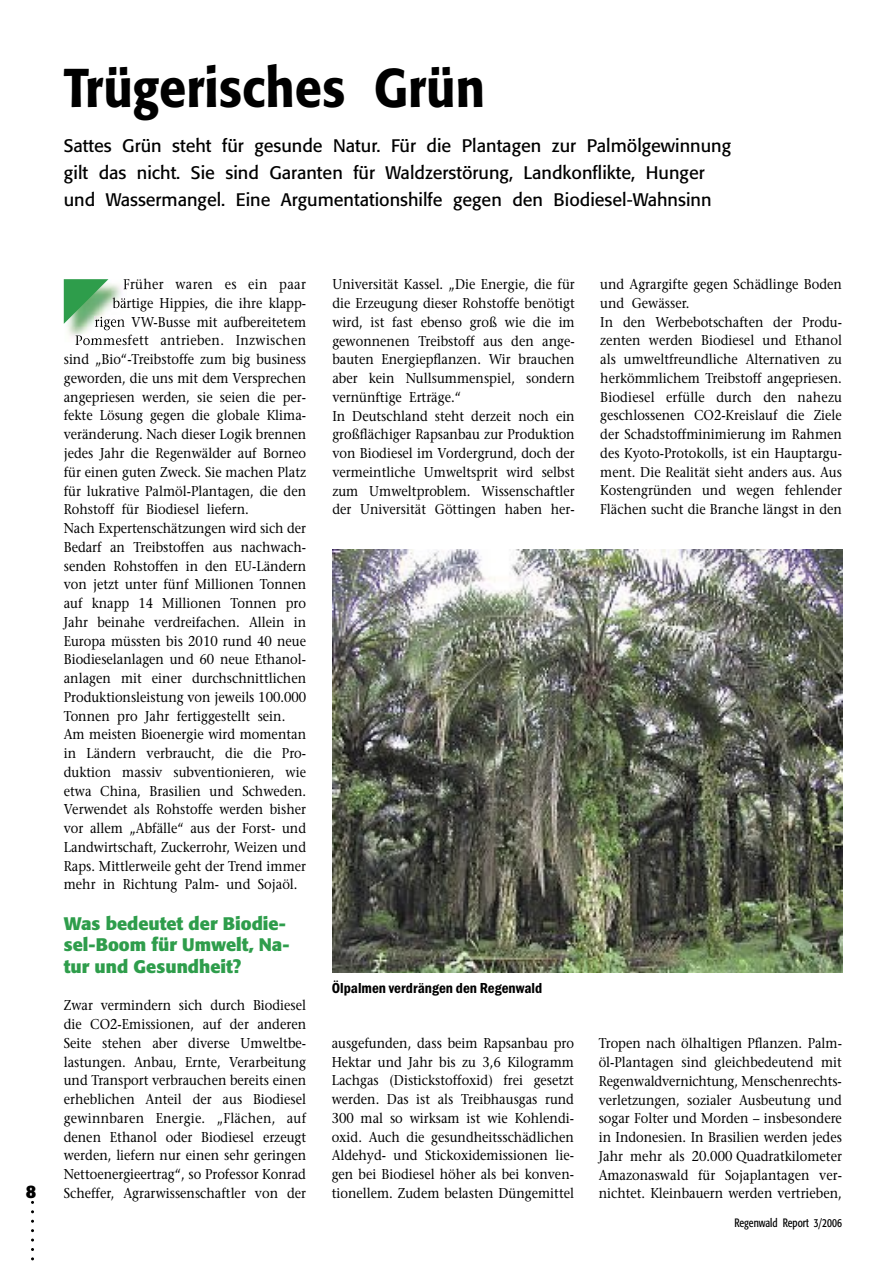
<style>
.page{position:relative;width:893px;height:1263px;background:#fff}
.page>*{position:absolute;margin:0;border:0;box-sizing:border-box;transform-origin:0 0}
.t1{font:500 54px "Formata";color:#000;scale:.9 1}
.t2{font:18px/27px "Formata";color:#000}
.t3{font:700 18px/21.6px "Formata";color:#2e9d4b}
.t4{font:700 18px "Formata";color:#000}
.t5{font:600 condensed 15px "Franklin Itc T";color:#000}
.t6{font:14.25px/18.8px "Stone Serif";color:#000;text-align:justify;scale:.9 1}
.t7{font:14.25px "Stone Serif";letter-spacing:.025em;color:#000;scale:.9 1}
.t8{font:condensed 12px "Formata";color:#000;scale:.9 1}
</style>
<div class="page">
<svg style="left:31px;top:1257px;width:3px;height:4px"></svg>
<img style="left:332px;top:549px;width:510px;height:424px">
<img style="left:67px;top:284px;width:57px;height:53px">
<svg style="left:124px;top:280px;width:3px;height:10px"></svg>
<img style="left:113px;top:297px;width:14px;height:15px">
<img style="left:95px;top:316px;width:30px;height:14px">
<img style="left:76px;top:335px;width:51px;height:7px">
<svg style="left:64px;top:279px;width:44px;height:45px"></svg>
<h1 class="t1" style="left:64px;top:54px;width:470px">Trügerisches Grün</h1>
<p class="t2" style="left:64px;top:133px;width:669px">Sattes Grün steht für gesunde Natur. Für die Plantagen zur Palmölgewinnung gilt das nicht. Sie sind Garanten für Waldzerstörung, Landkonflikte, Hunger und Wassermangel. Eine Argumentationshilfe gegen den Biodiesel-Wahnsinn</p>
<p class="t4" style="left:26px;top:1180px;width:12px">8</p>
<p class="t7" style="left:123px;top:276px;width:205px">Früher waren es ein paar</p>
<p class="t6" style="left:113px;top:294px;width:217px">bärtige Hippies, die ihre klapp-</p>
<p class="t6" style="left:95px;top:312px;width:237px">rigen VW-Busse mit aufbereitetem</p>
<p class="t7" style="left:75px;top:332px;width:258px">Pommesfett antrieben. Inzwischen</p>
<p class="t6" style="left:64px;top:350px;width:271px">sind „Bio“-Treibstoffe zum big business</p>
<p class="t6" style="left:64px;top:369px;width:271px">geworden, die uns mit dem Versprechen</p>
<p class="t6" style="left:64px;top:387px;width:271px">angepriesen werden, sie seien die per-</p>
<p class="t6" style="left:64px;top:406px;width:271px">fekte Lösung gegen die globale Klima-</p>
<p class="t6" style="left:64px;top:425px;width:271px">veränderung. Nach dieser Logik brennen</p>
<p class="t6" style="left:64px;top:444px;width:271px">jedes Jahr die Regenwälder auf Borneo</p>
<p class="t6" style="left:64px;top:462px;width:271px">für einen guten Zweck. Sie machen Platz</p>
<p class="t6" style="left:64px;top:481px;width:271px">für lukrative Palmöl-Plantagen, die den</p>
<p class="t6" style="left:64px;top:500px;width:207px">Rohstoff für Biodiesel liefern.</p>
<p class="t6" style="left:64px;top:519px;width:271px">Nach Expertenschätzungen wird sich der</p>
<p class="t6" style="left:64px;top:537px;width:271px">Bedarf an Treibstoffen aus nachwach-</p>
<p class="t6" style="left:64px;top:556px;width:271px">senden Rohstoffen in den EU-Ländern</p>
<p class="t6" style="left:64px;top:575px;width:271px">von jetzt unter fünf Millionen Tonnen</p>
<p class="t6" style="left:64px;top:594px;width:271px">auf knapp 14 Millionen Tonnen pro</p>
<p class="t6" style="left:64px;top:612px;width:271px">Jahr beinahe verdreifachen. Allein in</p>
<p class="t6" style="left:64px;top:631px;width:271px">Europa müssten bis 2010 rund 40 neue</p>
<p class="t6" style="left:64px;top:650px;width:271px">Biodieselanlagen und 60 neue Ethanol-</p>
<p class="t6" style="left:64px;top:669px;width:271px">anlagen mit einer durchschnittlichen</p>
<p class="t6" style="left:64px;top:687px;width:271px">Produktionsleistung von jeweils 100.000</p>
<p class="t6" style="left:64px;top:706px;width:248px">Tonnen pro Jahr fertiggestellt sein.</p>
<p class="t6" style="left:64px;top:725px;width:271px">Am meisten Bioenergie wird momentan</p>
<p class="t6" style="left:64px;top:744px;width:271px">in Ländern verbraucht, die die Pro-</p>
<p class="t6" style="left:64px;top:762px;width:271px">duk tion massiv subventionieren, wie</p>
<p class="t6" style="left:64px;top:781px;width:271px">etwa China, Brasilien und Schweden.</p>
<p class="t6" style="left:64px;top:800px;width:271px">Verwendet als Rohstoffe werden bisher</p>
<p class="t6" style="left:64px;top:819px;width:271px">vor allem „Abfälle“ aus der Forst- und</p>
<p class="t6" style="left:64px;top:837px;width:271px">Landwirtschaft, Zuckerrohr, Weizen und</p>
<p class="t6" style="left:64px;top:856px;width:271px">Raps. Mittlerweile geht der Trend immer</p>
<p class="t6" style="left:64px;top:875px;width:261px">mehr in Richtung Palm- und Sojaöl.</p>
<p class="t3" style="left:64px;top:912px;width:227px">Was bedeutet der Biodie&shy;sel-Boom für Umwelt, Na&shy;tur und Gesundheit?</p>
<p class="t6" style="left:64px;top:996px;width:271px">Zwar vermindern sich durch Biodiesel die CO2-Emissionen, auf der anderen Seite stehen aber diverse Umweltbe&shy;lastungen. Anbau, Ernte, Verarbeitung und Transport verbrauchen bereits einen erheblichen Anteil der aus Biodiesel gewinnbaren Energie. „Flächen, auf denen Ethanol oder Biodiesel erzeugt werden, liefern nur einen sehr geringen Nettoenergieertrag“, so Professor Konrad Scheffer, Agrarwissenschaftler von der</p>
<p class="t6" style="left:332px;top:275px;width:271px;text-align:left">Universität Kassel. „Die Energie, die für die Erzeugung dieser Rohstoffe benötigt wird, ist fast ebenso groß wie die im gewonnenen Treibstoff aus den ange&shy;bauten Energiepflanzen. Wir brauchen aber kein Nullsummenspiel, sondern vernünftige Erträge.“<br>In Deutschland steht derzeit noch ein großflächiger Rapsanbau zur Produktion von Biodiesel im Vordergrund, doch der vermeintliche Umweltsprit wird selbst zum Umweltproblem. Wissenschaftler der Universität Göttingen haben her-</p>
<p class="t6" style="left:600px;top:275px;width:270px;text-align:left">und Agrargifte gegen Schädlinge Boden und Gewässer.<br>In den Werbebotschaften der Produ&shy;zenten werden Biodiesel und Ethanol als umweltfreundliche Alternativen zu herkömmlichem Treibstoff angepriesen.<br>Biodiesel erfülle durch den nahezu geschlossenen CO2-Kreislauf die Ziele der Schadstoffminimierung im Rahmen des Kyoto-Protokolls, ist ein Hauptargu&shy;ment. Die Realität sieht anders aus. Aus Kostengründen und wegen fehlender Flächen sucht die Branche längst in den</p>
<p class="t5" style="left:332px;top:980px;width:212px">Ölpalmen verdrängen den Regenwald</p>
<p class="t6" style="left:332px;top:1033px;width:271px">ausgefunden, dass beim Rapsanbau pro Hektar und Jahr bis zu 3,6 Kilogramm Lachgas (Distickstoffoxid) frei gesetzt werden. Das ist als Treibhausgas rund 300 mal so wirksam ist wie Kohlendi&shy;oxid. Auch die gesundheitsschädlichen Aldehyd- und Stickoxidemissionen lie&shy;gen bei Biodiesel höher als bei konven&shy;tionellem. Zudem belasten Düngemittel</p>
<p class="t6" style="left:599px;top:1034px;width:272px">Tropen nach ölhaltigen Pflanzen. Palm&shy;öl-Plantagen sind gleichbedeutend mit Regenwaldvernichtung, Menschenrechts&shy;verletzungen, sozialer Ausbeutung und sogar Folter und Morden – insbesondere in Indonesien. In Brasilien werden jedes Jahr mehr als 20.000 Quadratkilometer Amazonaswald für Sojaplantagen ver&shy;nichtet. Kleinbauern werden vertrieben,</p>
<p class="t8" style="left:734px;top:1216px;width:121px">Regenwald Report 3/2006</p>
</div>
